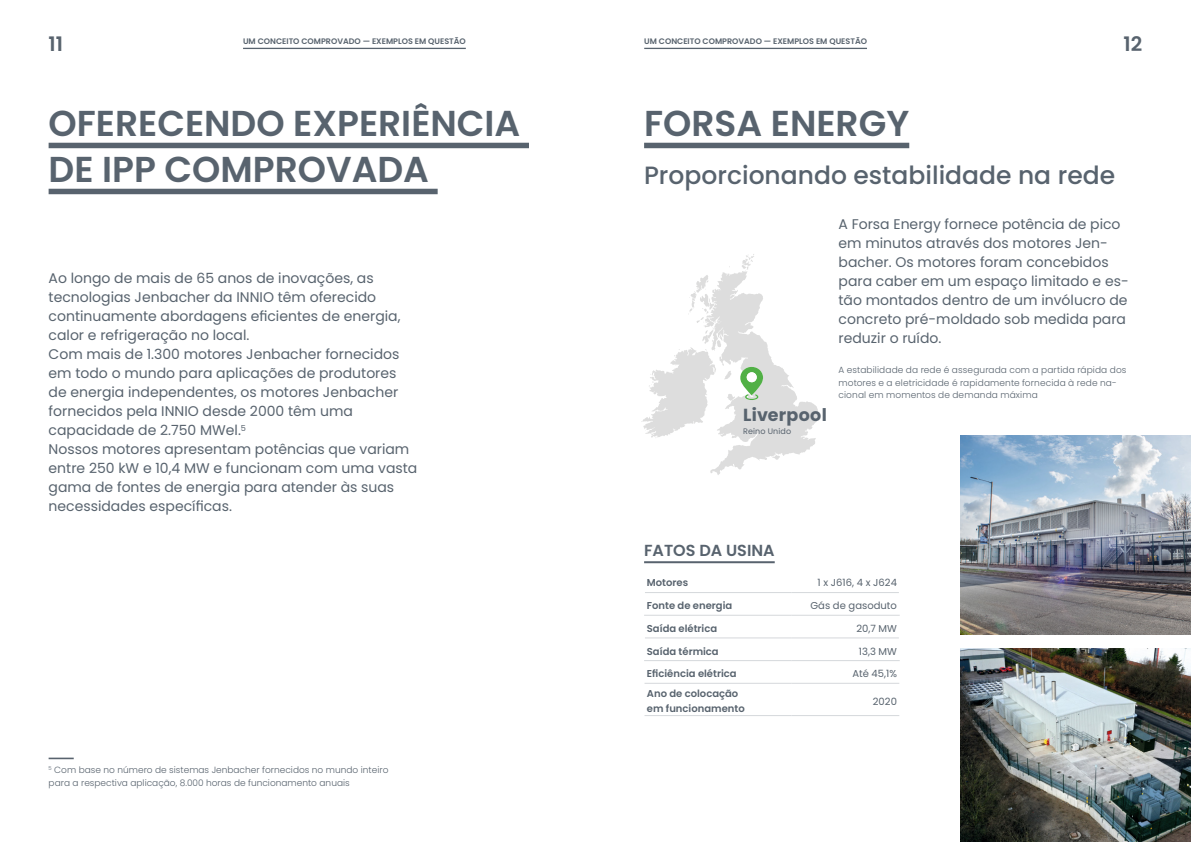
<style>
.page{position:relative;width:1191px;height:842px;background:#fff}
.page>*{position:absolute;margin:0;border:0;box-sizing:border-box;transform-origin:0 0}
.t1{font:600 36px/46px "Poppins";color:#58636e}
.t2{font:500 25px "Poppins";color:#58636e}
.t3{font:600 20px "Poppins";color:#58636e}
.t4{font:700 17.5px "Poppins";letter-spacing:.015em;color:#58636e}
.t5{font:600 16px "Poppins";color:#58636e}
.t6{font:14px/19px "Poppins";color:#58636e}
.t7{font:600 10px/15px "Poppins";color:#58636e}
.t8{font:10px "Poppins";color:#58636e}
.t9{font:300 9px/12.5px "Poppins";color:#58636e}
.t10{font:600 8px "Poppins";color:#58636e}
.t11{font:8px "Poppins";letter-spacing:.015em;color:#58636e}
</style>
<div class="page">
<div style="left:49px;top:143px;width:480px;height:5px;background:#58636e"></div>
<div style="left:49px;top:189px;width:388px;height:5px;background:#58636e"></div>
<img style="left:960px;top:648px;width:231px;height:194px">
<div style="left:644px;top:143px;width:265px;height:5px;background:#58636e"></div>
<hr style="left:645px;top:592px;width:146px;height:1px;background:#d5d8db">
<hr style="left:791px;top:592px;width:108px;height:1px;background:#d5d8db">
<hr style="left:644px;top:615px;width:147px;height:1px;background:#d5d8db">
<hr style="left:791px;top:615px;width:108px;height:1px;background:#d5d8db">
<hr style="left:645px;top:638px;width:146px;height:1px;background:#d5d8db">
<hr style="left:791px;top:638px;width:108px;height:1px;background:#d5d8db">
<hr style="left:644px;top:660px;width:147px;height:1px;background:#d5d8db">
<hr style="left:791px;top:660px;width:108px;height:1px;background:#d5d8db">
<hr style="left:644px;top:683px;width:147px;height:1px;background:#d5d8db">
<hr style="left:644px;top:715px;width:147px;height:1px;background:#d5d8db">
<hr style="left:791px;top:683px;width:108px;height:1px;background:#d5d8db">
<hr style="left:791px;top:715px;width:108px;height:1px;background:#d5d8db">
<hr style="left:644px;top:561px;width:130px;height:2px;background:#58636e">
<img style="left:960px;top:436px;width:231px;height:199px">
<hr style="left:243px;top:48px;width:223px;height:1px;background:#58636e">
<hr style="left:644px;top:48px;width:223px;height:1px;background:#58636e">
<svg style="left:641px;top:254px;width:177px;height:221px"></svg>
<div style="left:746px;top:372px;width:10px;height:10px;background:#fff;border-radius:50%"></div>
<svg style="left:49px;top:758px;width:25px;height:1px"></svg>
<h3 class="t3" style="left:49px;top:32px;width:16px">11</h3>
<h3 class="t3" style="left:1123px;top:32px;width:20px">12</h3>
<p class="t10" style="left:243px;top:37px;width:224px">UM CONCEITO COMPROVADO — EXEMPLOS EM QUESTÃO</p>
<p class="t10" style="left:644px;top:37px;width:224px">UM CONCEITO COMPROVADO — EXEMPLOS EM QUESTÃO</p>
<h1 class="t1" style="left:49px;top:101px;width:473px">OFERECENDO EXPERIÊNCIA<br>DE IPP COMPROVADA</h1>
<h1 class="t1" style="left:644px;top:101px;width:267px">FORSA ENERGY</h1>
<h2 class="t2" style="left:644px;top:161px;width:472px">Proporcionando estabilidade na rede</h2>
<p class="t6" style="left:838px;top:215px;width:292px">A Forsa Energy fornece potência de pico em minutos através dos motores Jen&shy;bacher. Os motores foram concebidos para caber em um espaço limitado e es&shy;tão montados dentro de um invólucro de concreto pré-moldado sob medida para reduzir o ruído.</p>
<p class="t9" style="left:838px;top:364px;width:289px">A estabilidade da rede é assegurada com a partida rápida dos motores e a eletricidade é rapidamente fornecida à rede na&shy;cional em momentos de demanda máxima</p>
<p class="t6" style="left:49px;top:269px;width:370px">Ao longo de mais de 65 anos de inovações, as tecnologias Jenbacher da INNIO têm oferecido continuamente abordagens eficientes de energia, calor e refrigeração no local.<br>Com mais de 1.300 motores Jenbacher fornecidos em todo o mundo para aplicações de produtores de energia independentes, os motores Jenbacher fornecidos pela INNIO desde 2000 têm uma capacidade de 2.750 MWel.<sup>5<br></sup>Nossos motores apresentam potências que variam entre 250 kW e 10,4 MW e funcionam com uma vasta gama de fontes de energia para atender às suas necessidades específicas.</p>
<p class="t4" style="left:743px;top:405px;width:85px">Liverpool</p>
<p class="t11" style="left:743px;top:427px;width:49px">Reino Unido</p>
<p class="t5" style="left:644px;top:541px;width:132px">FATOS DA USINA</p>
<p class="t9" style="left:49px;top:764px;width:341px"><sup>5</sup> Com base no número de sistemas Jenbacher fornecidos no mundo inteiro para a respectiva aplicação, 8.000 horas de funcionamento anuais</p>
<p class="t7" style="left:647px;top:575px;width:43px">Motores</p>
<p class="t8" style="left:817px;top:577px;width:81px">1 x J616, 4 x J624</p>
<p class="t7" style="left:647px;top:598px;width:87px">Fonte de energia</p>
<p class="t8" style="left:810px;top:600px;width:88px">Gás de gasoduto</p>
<p class="t7" style="left:647px;top:621px;width:72px">Saída elétrica</p>
<p class="t8" style="left:856px;top:622px;width:42px">20,7 MW</p>
<p class="t7" style="left:647px;top:644px;width:73px">Saída térmica</p>
<p class="t8" style="left:859px;top:645px;width:39px">13,3 MW</p>
<p class="t7" style="left:647px;top:666px;width:91px">Eficiência elétrica</p>
<p class="t8" style="left:852px;top:668px;width:46px">Até 45,1%</p>
<p class="t7" style="left:647px;top:686px;width:99px">Ano de colocação em funcionamento</p>
<p class="t8" style="left:873px;top:695px;width:26px">2020</p>
</div>
